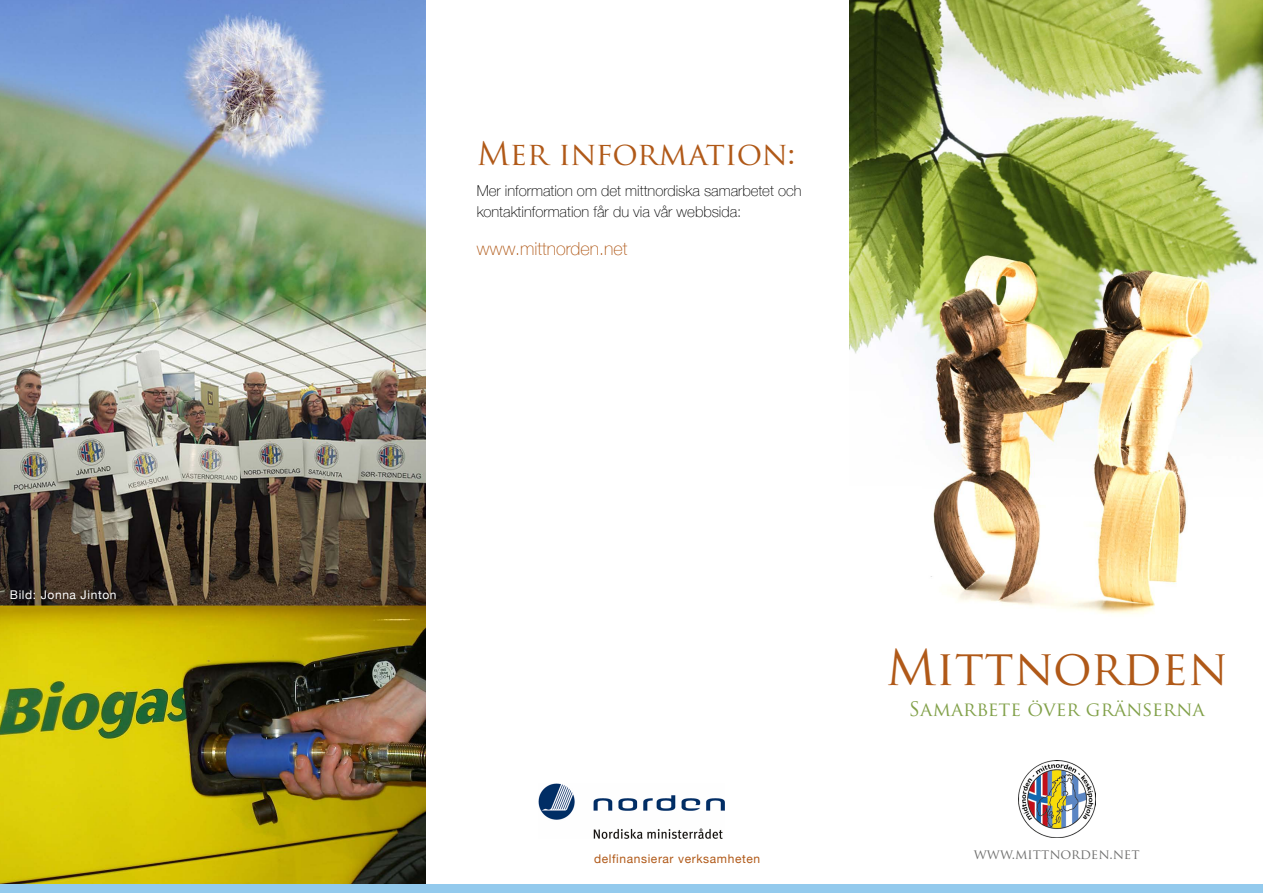
<style>
.page{position:relative;width:1263px;height:893px;background:#fff}
.page>*{position:absolute;margin:0;border:0;box-sizing:border-box;transform-origin:0 0}
.t1{font:48px "Trajan Pro";color:#b05918}
.Otsikot{font:31.5px "Trajan Pro";letter-spacing:-.005em;color:#b05918}
.t2{font:19.5px "Trajan Pro";color:#82a14a}
.Leipis{font:100 18px "Helvetica Neue";color:#b05918}
.Leipis-2{font:100 15px/21px "Helvetica Neue";color:#000}
.t3{font:13.5px "Trajan Pro";color:#6f6f6e}
.Leipis-3{font:12px "Helvetica Neue";letter-spacing:.05em;color:#b05918}
.Leipis-4{font:12px "Helvetica Neue";letter-spacing:.05em;color:#fff}
</style>
<div class="page">
<img style="left:850px;top:0;width:413px;height:838px">
<img style="left:1018px;top:761px;width:77px;height:76px">
<img style="left:0;top:0;width:425px;height:884px">
<img style="left:539px;top:783px;width:185px;height:56px">
<div style="left:0;top:884px;width:1263px;height:9px;background:#93caed"></div>
<p class="Leipis-4" style="left:10px;top:586px;width:108px">Bild: Jonna Jinton</p>
<p class="Otsikot" style="left:477px;top:134px;width:320px">Mer information:</p>
<p class="Leipis-2" style="left:477px;top:179px;width:326px">Mer information om det mittnordiska samarbetet och kontaktinformation får du via vår webbsida:</p>
<p class="Leipis" style="left:477px;top:235px;width:152px">www.mittnorden.net</p>
<p class="t1" style="left:886px;top:637px;width:344px">Mittnorden</p>
<p class="t2" style="left:909px;top:697px;width:297px">Samarbete över gränserna</p>
<p class="Leipis-3" style="left:594px;top:850px;width:168px">delfinansierar verksamheten</p>
<p class="t3" style="left:974px;top:846px;width:167px">www.mittnorden.net</p>
</div>
